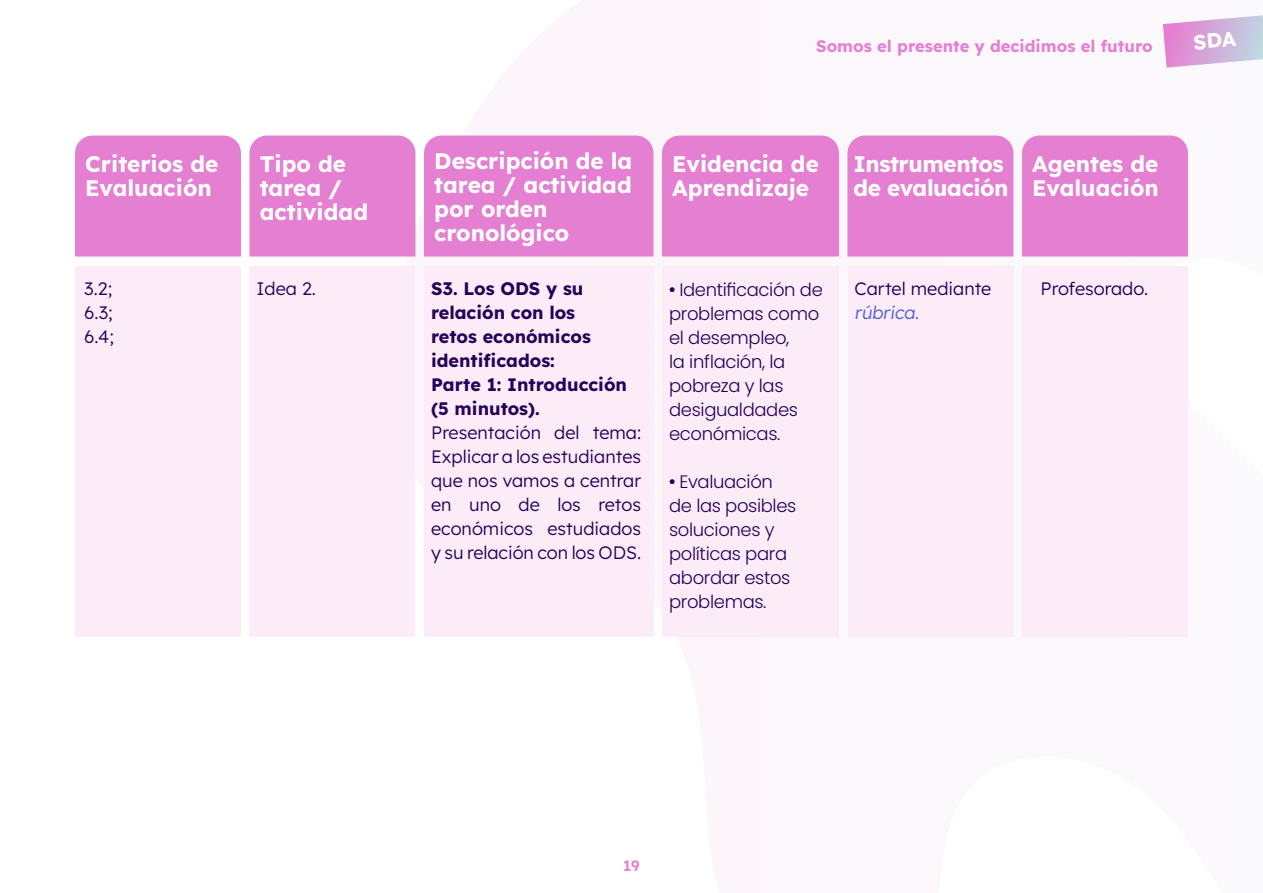
<style>
.page{position:relative;width:1263px;height:893px;background:#fff}
.page>*{position:absolute;margin:0;border:0;box-sizing:border-box;transform-origin:0 0}
.t1{font:700 22.5px/24px "Lexend";color:#fff}
.t2{font:700 22.5px/24px "Lexend";letter-spacing:-.02em;color:#fff}
.t3{font:300 18px/24px "Lexend";color:#270059;text-align:justify}
.t4{font:300 18px/24px "Poppins";letter-spacing:-.02em;color:#270059}
.t5{font:700 18px/24px "Lexend";color:#270059}
.t6{font:300 18px "Lexend";color:#4f5cd6}
.t7{font:700 16.5px "Lexend";color:#e57fd1}
.t8{font:600 15px "Lexend";color:#e57fd1}
.s1{font-family:"Lexend";font-weight:700}
</style>
<div class="page">
<div style="left:424px;top:266px;width:229px;height:371px;background:#fbecf8"></div>
<div style="left:75px;top:266px;width:166px;height:371px;background:#fbecf8"></div>
<div style="left:249px;top:266px;width:166px;height:371px;background:#fbecf8"></div>
<div style="left:1022px;top:266px;width:166px;height:371px;background:#fbecf8"></div>
<div style="left:662px;top:266px;width:177px;height:371px;background:#fbecf8"></div>
<div style="left:847px;top:266px;width:166px;height:371px;background:#fbecf8"></div>
<div style="left:424px;top:136px;width:229px;height:121px;background:#e57fd1"></div>
<div style="left:75px;top:136px;width:166px;height:121px;background:#e57fd1"></div>
<div style="left:249px;top:136px;width:166px;height:121px;background:#e57fd1"></div>
<div style="left:1022px;top:136px;width:166px;height:121px;background:#e57fd1"></div>
<div style="left:662px;top:136px;width:177px;height:121px;background:#e57fd1"></div>
<div style="left:847px;top:136px;width:166px;height:121px;background:#e57fd1"></div>
<svg style="left:1163px;top:15px;width:100px;height:53px"></svg>
<p class="t7" style="left:816px;top:34px;width:338px">Somos el presente y decidimos el futuro</p>
<p class="t1" style="left:434px;top:148px;width:200px">Descripción de la tarea / actividad por orden cronológico</p>
<p class="t1" style="left:85px;top:151px;width:135px">Criterios de<br>Evaluación</p>
<p class="t1" style="left:260px;top:151px;width:110px">Tipo de tarea / actividad</p>
<p class="t1" style="left:1032px;top:151px;width:128px">Agentes de<br>Evaluación</p>
<p class="t1" style="left:672px;top:151px;width:148px">Evidencia de<br>Aprendizaje</p>
<p class="t2" style="left:853px;top:151px;width:156px">Instrumentos de evaluación</p>
<p class="t3" style="left:855px;top:276px;width:138px">Cartel mediante</p>
<p class="t6" style="left:855px;top:300px;width:69px">rúbrica.</p>
<p class="t3" style="left:84px;top:276px;width:31px">3.2; 6.3; 6.4;</p>
<p class="t3" style="left:1040px;top:275px;width:109px">Profesorado.</p>
<p class="t3" style="left:257px;top:276px;width:61px">Idea 2.</p>
<p class="t4" style="left:669px;top:278px;width:155px"><span class="s1">•</span> Identificación de problemas como el desempleo,<br>la inflación, la pobreza y las desigualdades económicas.</p>
<p class="t4" style="left:669px;top:470px;width:129px"><span class="s1">•</span> Evaluación de las posibles soluciones y políticas para abordar estos problemas.</p>
<p class="t5" style="left:431px;top:276px;width:197px">S3. Los ODS y su relación con los<br>retos económicos identificados:<br>Parte 1: Introducción (5 minutos).</p>
<p class="t3" style="left:431px;top:419px;width:211px">Presentación del tema:<br>Explicar a los estudiantes que nos vamos a centrar en uno de los retos económicos estudiados y su relación con los ODS.</p>
<p class="t8" style="left:623px;top:855px;width:18px">19</p>
</div>
